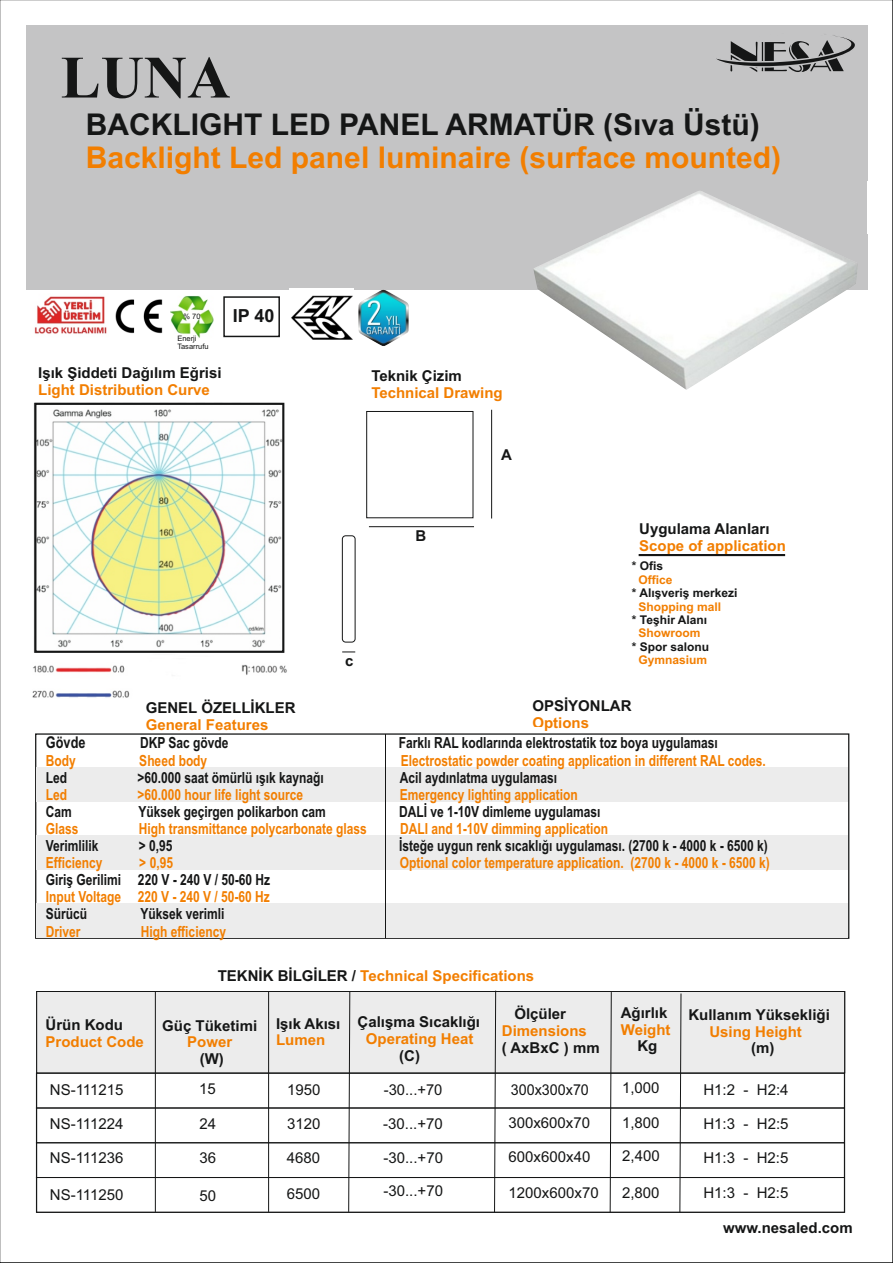
<style>
.page{position:relative;width:893px;height:1263px;background:#fff}
.page>*{position:absolute;margin:0;border:0;box-sizing:border-box;transform-origin:0 0}
.t1{font:700 60px "Times New Roman";color:#151616}
.t2{font:700 30px "Arial";color:#f27e00}
.t3{font:700 30px "Arial";color:#151616}
.t4{font:700 18px "Arial";color:#151616}
.t5{font:700 16.2px "Arial";color:#151616;scale:.78 1}
.t6{font:700 15.3px "Arial";color:#f27e00;scale:.78 1}
.t7{font:700 15.3px "Arial";color:#151616;scale:.78 1}
.t8{font:700 15px "Arial";color:#151616}
.t9{font:15px "Arial";color:#151616}
.t10{font:700 15px "Arial";color:#f27e00}
.t11{font:15px "Arial";color:#151616;scale:.95 1}
.t12{font:700 12px "Arial";color:#151616}
.t13{font:700 12px "Arial";color:#f27e00}
.t14{font:7.5px/8.4px "Arial";color:#151616}
.s1{color:#151616}
</style>
<div class="page">
<img style="left:32px;top:403px;width:255px;height:295px">
<div style="left:26px;top:26px;width:841px;height:264px;background:#c4c4c5"></div>
<img style="left:34px;top:296px;width:73px;height:38px">
<img style="left:115px;top:299px;width:48px;height:35px">
<img style="left:170px;top:295px;width:44px;height:43px">
<img style="left:358px;top:290px;width:51px;height:56px">
<div style="left:34px;top:403px;width:250px;height:250px;border:2px solid #151616"></div>
<hr style="left:639px;top:554px;width:146px;height:2px;background:#151616">
<div style="left:36px;top:768px;width:812px;height:34px;background:#ececec"></div>
<div style="left:36px;top:836px;width:812px;height:34px;background:#ececec"></div>
<div style="left:36px;top:904px;width:812px;height:34px;background:#ececec"></div>
<hr style="left:385px;top:734px;width:1px;height:204px;background:#151616">
<div style="left:36px;top:1107px;width:809px;height:36px;border:1px solid #151616"></div>
<div style="left:36px;top:1073px;width:809px;height:35px;border:1px solid #151616"></div>
<div style="left:36px;top:1177px;width:809px;height:36px;border:1px solid #151616"></div>
<div style="left:36px;top:991px;width:809px;height:83px;background:#ececec"></div>
<svg style="left:348px;top:991px;width:3px;height:222px"></svg>
<svg style="left:494px;top:990px;width:2px;height:223px"></svg>
<svg style="left:609px;top:991px;width:3px;height:222px"></svg>
<svg style="left:679px;top:993px;width:3px;height:220px"></svg>
<hr style="left:268px;top:991px;width:1px;height:221px;background:#151616">
<hr style="left:155px;top:992px;width:1px;height:220px;background:#151616">
<svg style="left:716px;top:35px;width:139px;height:37px"></svg>
<div style="left:223px;top:296px;width:57px;height:41px;border:1px solid #151616"></div>
<div style="left:36px;top:1142px;width:809px;height:36px;border:1px solid #151616"></div>
<div style="left:366px;top:411px;width:107px;height:107px;border:1px solid #151616"></div>
<div style="left:342px;top:535px;width:14px;height:107px;border:1px solid #151616;border-radius:3px"></div>
<hr style="left:369px;top:526px;width:105px;height:1px;background:#151616">
<hr style="left:491px;top:410px;width:1px;height:108px;background:#151616">
<svg style="left:342px;top:651px;width:13px;height:1px"></svg>
<img style="left:290px;top:289px;width:64px;height:51px">
<img style="left:533px;top:191px;width:324px;height:199px">
<h1 class="t1" style="left:61px;top:57px;width:171px">LUNA</h1>
<h2 class="t3" style="left:86px;top:113px;width:675px">BACKLIGHT LED PANEL ARMATÜR (Sıva Üstü)</h2>
<h2 class="t2" style="left:86px;top:146px;width:697px">Backlight Led panel luminaire (surface mounted)</h2>
<p class="t14" style="left:183px;top:313px;width:19px">% 70</p>
<p class="t14" style="left:177px;top:335px;width:33px">Enerji<br>Tasarrufu</p>
<p class="t8" style="left:38px;top:367px;width:185px">Işık Şiddeti Dağılım Eğrisi</p>
<p class="t10" style="left:38px;top:384px;width:173px">Light Distribution Curve</p>
<p class="t4" style="left:233px;top:309px;width:43px">IP 40</p>
<p class="t8" style="left:146px;top:702px;width:151px">GENEL ÖZELLİKLER</p>
<p class="t10" style="left:146px;top:719px;width:124px">General Features</p>
<p class="t8" style="left:371px;top:370px;width:92px">Teknik Çizim</p>
<p class="t10" style="left:371px;top:387px;width:133px">Technical Drawing</p>
<p class="t8" style="left:501px;top:449px;width:12px">A</p>
<p class="t8" style="left:345px;top:655px;width:10px">c</p>
<p class="t8" style="left:415px;top:530px;width:12px">B</p>
<p class="t8" style="left:639px;top:523px;width:132px">Uygulama Alanları</p>
<p class="t10" style="left:639px;top:540px;width:148px">Scope of application</p>
<p class="t12" style="left:632px;top:562px;width:33px">* Ofis</p>
<p class="t13" style="left:639px;top:575px;width:36px">Office</p>
<p class="t12" style="left:632px;top:588px;width:107px">* Alışveriş merkezi</p>
<p class="t13" style="left:639px;top:602px;width:84px">Shopping mall</p>
<p class="t12" style="left:632px;top:615px;width:77px">* Teşhir Alanı</p>
<p class="t13" style="left:639px;top:629px;width:64px">Showroom</p>
<p class="t12" style="left:632px;top:642px;width:79px">* Spor salonu</p>
<p class="t13" style="left:639px;top:655px;width:70px">Gymnasium</p>
<p class="t8" style="left:532px;top:700px;width:101px">OPSİYONLAR</p>
<p class="t10" style="left:532px;top:717px;width:58px">Options</p>
<p class="t5" style="left:46px;top:736px;width:52px">Gövde</p>
<p class="t7" style="left:140px;top:737px;width:115px">DKP Sac gövde</p>
<p class="t7" style="left:399px;top:737px;width:410px">Farklı RAL kodlarında elektrostatik toz boya uygulaması</p>
<p class="t6" style="left:46px;top:754px;width:40px">Body</p>
<p class="t6" style="left:139px;top:754px;width:89px">Sheed body</p>
<p class="t6" style="left:401px;top:754px;width:469px">Electrostatic powder coating application in different RAL codes.</p>
<p class="t7" style="left:46px;top:771px;width:29px">Led</p>
<p class="t7" style="left:137px;top:771px;width:240px">&gt;60.000 saat ömürlü ışık kaynağı</p>
<p class="t7" style="left:400px;top:771px;width:203px">Acil aydınlatma uygulaması</p>
<p class="t6" style="left:46px;top:789px;width:29px">Led</p>
<p class="t6" style="left:137px;top:789px;width:214px">&gt;60.000 hour life light source</p>
<p class="t6" style="left:400px;top:789px;width:230px">Emergency lighting application</p>
<p class="t7" style="left:46px;top:806px;width:35px">Cam</p>
<p class="t7" style="left:138px;top:806px;width:242px">Yüksek geçirgen polikarbon cam</p>
<p class="t7" style="left:399px;top:806px;width:260px">DALİ ve 1-10V dimleme uygulaması</p>
<p class="t6" style="left:46px;top:823px;width:43px">Glass</p>
<p class="t6" style="left:139px;top:823px;width:294px">High transmittance polycarbonate glass</p>
<p class="t6" style="left:400px;top:823px;width:268px">DALI and 1-10V dimming application</p>
<p class="t7" style="left:46px;top:840px;width:69px">Verimlilik</p>
<p class="t7" style="left:139px;top:840px;width:45px">&gt; 0,95</p>
<p class="t7" style="left:399px;top:840px;width:474px">İsteğe uygun renk sıcaklığı uygulaması. (2700 k - 4000 k - 6500 k)</p>
<p class="t6" style="left:46px;top:857px;width:74px">Efficiency</p>
<p class="t6" style="left:139px;top:857px;width:45px">&gt; 0,95</p>
<p class="t6" style="left:400px;top:857px;width:476px">Optional color temperature application. (2700 k - 4000 k - 6500 k)</p>
<p class="t7" style="left:46px;top:874px;width:289px">Giriş Gerilimi 220 V - 240 V / 50-60 Hz</p>
<p class="t6" style="left:46px;top:891px;width:288px">Input Voltage 220 V - 240 V / 50-60 Hz</p>
<p class="t7" style="left:46px;top:908px;width:54px">Sürücü</p>
<p class="t7" style="left:140px;top:908px;width:109px">Yüksek verimli</p>
<p class="t6" style="left:46px;top:925px;width:46px">Driver</p>
<p class="t6" style="left:141px;top:925px;width:111px">High efficiency</p>
<p class="t10" style="left:218px;top:970px;width:318px"><span class="s1">TEKNİK BİLGİLER /</span> Technical Specifications</p>
<p class="t8" style="left:46px;top:1019px;width:79px">Ürün Kodu</p>
<p class="t10" style="left:46px;top:1036px;width:100px">Product Code</p>
<p class="t8" style="left:514px;top:1008px;width:53px">Ölçüler</p>
<p class="t10" style="left:502px;top:1025px;width:87px">Dimensions</p>
<p class="t8" style="left:502px;top:1042px;width:99px">( AxBxC ) mm</p>
<p class="t8" style="left:621px;top:1007px;width:48px">Ağırlık</p>
<p class="t10" style="left:621px;top:1024px;width:51px">Weight</p>
<p class="t8" style="left:637px;top:1040px;width:21px">Kg</p>
<p class="t8" style="left:688px;top:1009px;width:143px">Kullanım Yüksekliği</p>
<p class="t10" style="left:709px;top:1026px;width:94px">Using Height</p>
<p class="t8" style="left:751px;top:1042px;width:25px">(m)</p>
<p class="t8" style="left:357px;top:1016px;width:124px">Çalışma Sıcaklığı</p>
<p class="t10" style="left:366px;top:1033px;width:109px">Operating Heat</p>
<p class="t8" style="left:399px;top:1050px;width:22px">(C)</p>
<p class="t8" style="left:276px;top:1018px;width:66px">Işık Akısı</p>
<p class="t10" style="left:276px;top:1034px;width:51px">Lumen</p>
<p class="t8" style="left:162px;top:1020px;width:97px">Güç Tüketimi</p>
<p class="t10" style="left:187px;top:1036px;width:47px">Power</p>
<p class="t8" style="left:200px;top:1053px;width:26px">(W)</p>
<p class="t9" style="left:50px;top:1084px;width:75px">NS-111215</p>
<p class="t9" style="left:50px;top:1118px;width:75px">NS-111224</p>
<p class="t9" style="left:50px;top:1152px;width:75px">NS-111236</p>
<p class="t9" style="left:50px;top:1189px;width:75px">NS-111250</p>
<p class="t9" style="left:199px;top:1083px;width:18px">15</p>
<p class="t9" style="left:200px;top:1118px;width:18px">24</p>
<p class="t9" style="left:199px;top:1152px;width:18px">36</p>
<p class="t9" style="left:199px;top:1190px;width:18px">50</p>
<p class="t9" style="left:287px;top:1084px;width:35px">1950</p>
<p class="t9" style="left:287px;top:1118px;width:35px">3120</p>
<p class="t9" style="left:287px;top:1152px;width:35px">4680</p>
<p class="t9" style="left:287px;top:1188px;width:35px">6500</p>
<p class="t9" style="left:384px;top:1084px;width:60px">-30...+70</p>
<p class="t9" style="left:383px;top:1118px;width:61px">-30...+70</p>
<p class="t9" style="left:383px;top:1152px;width:61px">-30...+70</p>
<p class="t9" style="left:383px;top:1185px;width:61px">-30...+70</p>
<p class="t11" style="left:511px;top:1084px;width:84px">300x300x70</p>
<p class="t9" style="left:508px;top:1117px;width:83px">300x600x70</p>
<p class="t9" style="left:509px;top:1151px;width:83px">600x600x40</p>
<p class="t9" style="left:509px;top:1186px;width:92px">1200x600x70</p>
<p class="t9" style="left:622px;top:1082px;width:39px">1,000</p>
<p class="t9" style="left:622px;top:1116px;width:39px">1,800</p>
<p class="t9" style="left:622px;top:1150px;width:39px">2,400</p>
<p class="t9" style="left:622px;top:1187px;width:39px">2,800</p>
<p class="t9" style="left:703px;top:1084px;width:87px">H1:2 - H2:4</p>
<p class="t9" style="left:703px;top:1118px;width:87px">H1:3 - H2:5</p>
<p class="t9" style="left:703px;top:1152px;width:87px">H1:3 - H2:5</p>
<p class="t9" style="left:703px;top:1187px;width:87px">H1:3 - H2:5</p>
<p class="t8" style="left:723px;top:1222px;width:131px">www.nesaled.com</p>
</div>
